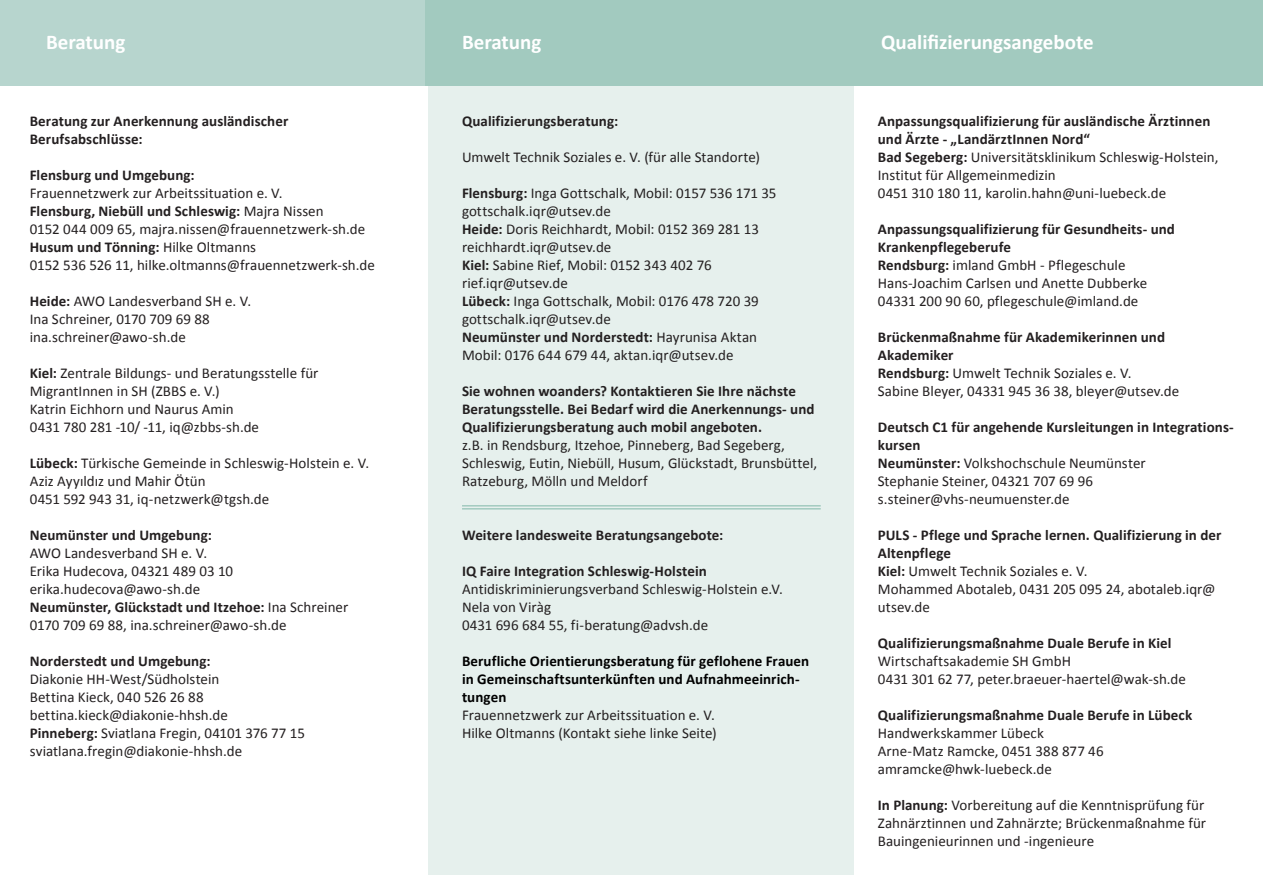
<style>
.page{position:relative;width:1263px;height:893px;background:#fff}
.page>*{position:absolute;margin:0;border:0;box-sizing:border-box;transform-origin:0 0}
.t1{font:700 21px "Calibri";color:#fff}
.t2{font:15px/18px "Calibri";color:#231f20}
.t3{font:700 15px/18px "Calibri";letter-spacing:.005em;color:#231f20}
.t4{font:700 15px/18px "Calibri";letter-spacing:.005em;color:#000}
.s1{font-weight:700}
</style>
<div class="page">
<div style="left:428px;top:82px;width:426px;height:793px;background:#e6f0ed"></div>
<div style="left:0;top:0;width:425px;height:85px;background:#b7d5ce"></div>
<div style="left:425px;top:0;width:425px;height:85px;background:#a2cabf"></div>
<div style="left:850px;top:0;width:413px;height:85px;background:#a2cabf"></div>
<hr style="left:462px;top:505px;width:359px;height:2px;background:#a2cabf">
<hr style="left:462px;top:508px;width:359px;height:2px;background:#a2cabf">
<h1 class="t1" style="left:46px;top:28px;width:81px">Beratung</h1>
<h1 class="t1" style="left:462px;top:28px;width:81px">Beratung</h1>
<h1 class="t1" style="left:881px;top:28px;width:214px">Qualifizierungsangebote</h1>
<p class="t3" style="left:30px;top:112px;width:260px">Beratung zur Anerkennung ausländischer<br>Berufsabschlüsse:</p>
<p class="t3" style="left:30px;top:166px;width:166px">Flensburg und Umgebung:</p>
<p class="t2" style="left:30px;top:184px;width:347px">Frauennetzwerk zur Arbeitssituation e. V.<br><span class="s1">Flensburg, Niebüll und Schleswig:</span> Majra Nissen<br>0152 044 009 65, majra.nissen@frauennetzwerk-sh.de <span class="s1">Husum und Tönning:</span> Hilke Oltmanns<br>0152 536 526 11, hilke.oltmanns@frauennetzwerk-sh.de</p>
<p class="t2" style="left:30px;top:292px;width:223px"><span class="s1">Heide:</span> AWO Landesverband SH e. V.<br>Ina Schreiner, 0170 709 69 88 ina.schreiner@awo-sh.de</p>
<p class="t2" style="left:30px;top:364px;width:290px"><span class="s1">Kiel:</span> Zentrale Bildungs- und Beratungsstelle für MigrantInnen in SH (ZBBS e. V.)<br>Katrin Eichhorn und Naurus Amin<br>0431 780 281 -10/ -11, iq@zbbs-sh.de</p>
<p class="t2" style="left:30px;top:454px;width:341px"><span class="s1">Lübeck:</span> Türkische Gemeinde in Schleswig-Holstein e. V.<br>Aziz Ayyıldız und Mahir Ötün<br>0451 592 943 31, iq-netzwerk@tgsh.de</p>
<p class="t3" style="left:30px;top:526px;width:184px">Neumünster und Umgebung:</p>
<p class="t2" style="left:30px;top:544px;width:320px">AWO Landesverband SH e. V.<br>Erika Hudecova, 04321 489 03 10 erika.hudecova@awo-sh.de<br><span class="s1">Neumünster, Glückstadt und Itzehoe:</span> Ina Schreiner 0170 709 69 88, ina.schreiner@awo-sh.de</p>
<p class="t3" style="left:30px;top:652px;width:182px">Norderstedt und Umgebung:</p>
<p class="t2" style="left:30px;top:670px;width:277px">Diakonie HH-West/Südholstein<br>Bettina Kieck, 040 526 26 88 bettina.kieck@diakonie-hhsh.de<br><span class="s1">Pinneberg:</span> Sviatlana Fregin, 04101 376 77 15 sviatlana.fregin@diakonie-hhsh.de</p>
<p class="t3" style="left:462px;top:112px;width:158px">Qualifizierungsberatung:</p>
<p class="t2" style="left:462px;top:148px;width:300px">Umwelt Technik Soziales e. V. (für alle Standorte)</p>
<p class="t2" style="left:462px;top:184px;width:316px"><span class="s1">Flensburg:</span> Inga Gottschalk, Mobil: 0157 536 171 35 gottschalk.iqr@utsev.de<br><span class="s1">Heide:</span> Doris Reichhardt, Mobil: 0152 369 281 13 reichhardt.iqr@utsev.de<br><span class="s1">Kiel:</span> Sabine Rief, Mobil: 0152 343 402 76 rief.iqr@utsev.de<br><span class="s1">Lübeck:</span> Inga Gottschalk, Mobil: 0176 478 720 39 gottschalk.iqr@utsev.de<br><span class="s1">Neumünster und Norderstedt:</span> Hayrunisa Aktan Mobil: 0176 644 679 44, aktan.iqr@utsev.de</p>
<p class="t3" style="left:462px;top:382px;width:354px">Sie wohnen woanders? Kontaktieren Sie Ihre nächste<br>Beratungsstelle. Bei Bedarf wird die Anerkennungs- und<br>Qualifizierungsberatung auch mobil angeboten.</p>
<p class="t2" style="left:462px;top:436px;width:357px">z.B. in Rendsburg, Itzehoe, Pinneberg, Bad Segeberg,<br>Schleswig, Eutin, Niebüll, Husum, Glückstadt, Brunsbüttel,<br>Ratzeburg, Mölln und Meldorf</p>
<p class="t3" style="left:462px;top:526px;width:263px">Weitere landesweite Beratungsangebote:</p>
<p class="t3" style="left:462px;top:562px;width:246px">IQ Faire Integration Schleswig-Holstein</p>
<p class="t2" style="left:462px;top:580px;width:322px">Antidiskriminierungsverband Schleswig-Holstein e.V.<br>Nela von Viràg<br>0431 696 684 55, fi-beratung@advsh.de</p>
<p class="t4" style="left:462px;top:652px;width:349px">Berufliche Orientierungsberatung für geflohene Frauen in Gemeinschaftsunterkünften und Aufnahmeeinrich&shy;tungen</p>
<p class="t2" style="left:462px;top:706px;width:256px">Frauennetzwerk zur Arbeitssituation e. V.<br>Hilke Oltmanns (Kontakt siehe linke Seite)</p>
<p class="t2" style="left:878px;top:112px;width:342px"><span class="s1">Anpassungsqualifizierung für ausländische Ärztinnen und Ärzte - „LandärztInnen Nord“<br>Bad Segeberg:</span> Universitätsklinikum Schleswig-Holstein, Institut für Allgemeinmedizin<br>0451 310 180 11, karolin.hahn@uni-luebeck.de</p>
<p class="t2" style="left:878px;top:220px;width:299px"><span class="s1">Anpassungsqualifizierung für Gesundheits- und Krankenpflegeberufe<br>Rendsburg:</span> imland GmbH - Pflegeschule Hans-Joachim Carlsen und Anette Dubberke 04331 200 90 60, pflegeschule@imland.de</p>
<p class="t2" style="left:878px;top:328px;width:303px"><span class="s1">Brückenmaßnahme für Akademikerinnen und Akademiker<br>Rendsburg:</span> Umwelt Technik Soziales e. V.<br>Sabine Bleyer, 04331 945 36 38, bleyer@utsev.de</p>
<p class="t2" style="left:878px;top:418px;width:357px"><span class="s1">Deutsch C1 für angehende Kursleitungen in Integrations&shy;kursen<br>Neumünster:</span> Volkshochschule Neumünster<br>Stephanie Steiner, 04321 707 69 96 s.steiner@vhs-neumuenster.de</p>
<p class="t2" style="left:878px;top:526px;width:345px"><span class="s1">PULS - Pflege und Sprache lernen. Qualifizierung in der<br>Altenpflege<br>Kiel:</span> Umwelt Technik Soziales e. V.<br>Mohammed Abotaleb, 0431 205 095 24, abotaleb.iqr@ utsev.de</p>
<p class="t3" style="left:878px;top:634px;width:295px">Qualifizierungsmaßnahme Duale Berufe in Kiel</p>
<p class="t2" style="left:878px;top:652px;width:310px">Wirtschaftsakademie SH GmbH<br>0431 301 62 77, peter.braeuer-haertel@wak-sh.de</p>
<p class="t3" style="left:878px;top:706px;width:316px">Qualifizierungsmaßnahme Duale Berufe in Lübeck</p>
<p class="t2" style="left:878px;top:724px;width:227px">Handwerkskammer Lübeck<br>Arne-Matz Ramcke, 0451 388 877 46 amramcke@hwk-luebeck.de</p>
<p class="t2" style="left:878px;top:796px;width:330px;text-align:justify"><span class="s1">In Planung:</span> Vorbereitung auf die Kenntnisprüfung für Zahnärztinnen und Zahnärzte; Brückenmaßnahme für Bauingenieurinnen und -ingenieure</p>
</div>
